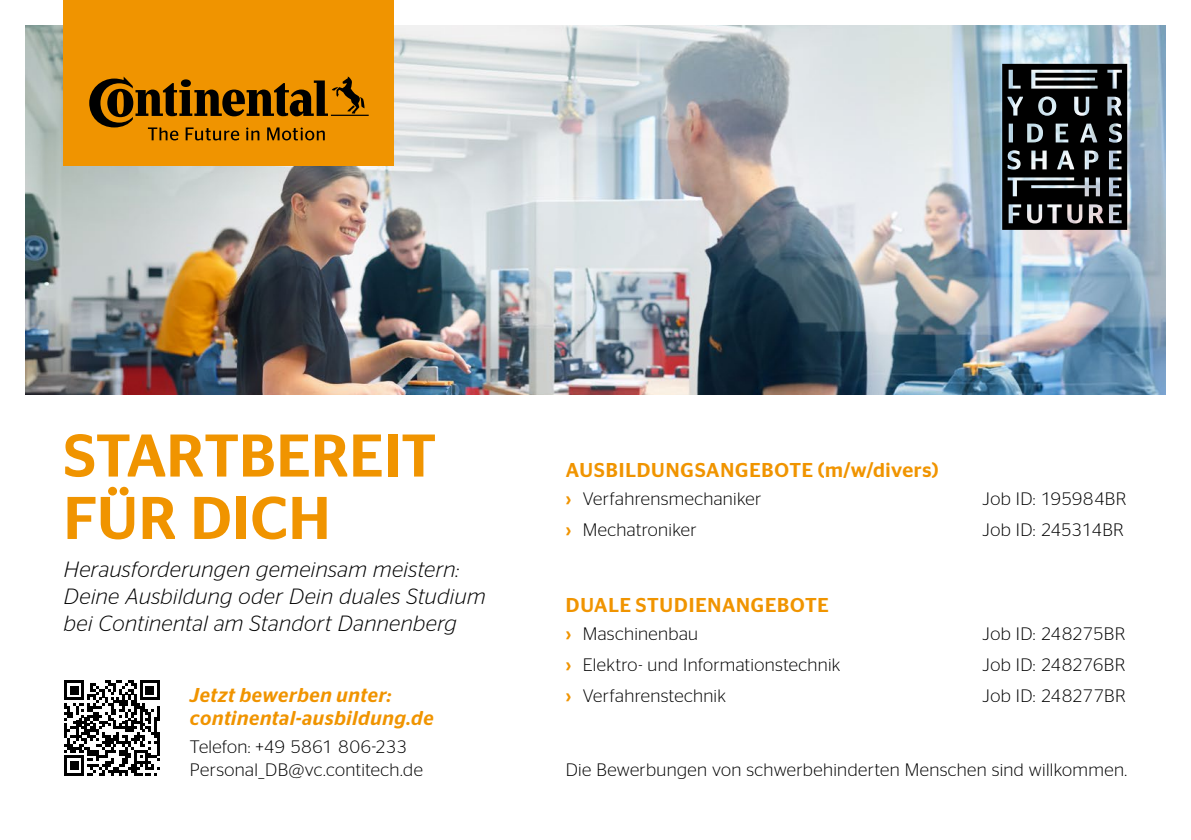
<style>
.page{position:relative;width:1191px;height:840px;background:#fff}
.page>*{position:absolute;margin:0;border:0;box-sizing:border-box;transform-origin:0 0}
.t1{font:500 60px/62.4px "Continental Stag Sans";letter-spacing:.005em;color:#f09400}
.t2{font:italic 300 22px/27px "Continental Stag Sans";letter-spacing:.015em;color:#000}
.t3{font:500 20px "Continental Stag Sans";letter-spacing:.04em;color:#f09400}
.t4{font:italic 500 20px/22.6px "Continental Stag Sans";letter-spacing:.03em;color:#f09400}
.t5{font:300 18px/22.6px "Continental Stag Sans";letter-spacing:.02em;color:#000}
.t6{font:300 18px "Continental Stag Sans";letter-spacing:-.005em;color:#000}
.s1{font-weight:500;color:#f09400}
</style>
<div class="page">
<img style="left:26px;top:26px;width:1139px;height:368px">
<svg style="left:64px;top:680px;width:96px;height:95px"></svg>
<div style="left:64px;top:0;width:330px;height:166px;background:#f09400"></div>
<svg style="left:89px;top:77px;width:280px;height:63px"></svg>
<svg style="left:1002px;top:64px;width:125px;height:166px;background:#2e3133"></svg>
<h1 class="t1" style="left:64px;top:424px;width:374px">STARTBEREIT<br>FÜR DICH</h1>
<p class="t2" style="left:64px;top:555px;width:423px">Herausforderungen gemeinsam meistern:<br>Deine Ausbildung oder Dein duales Studium bei Continental am Standort Dannenberg</p>
<p class="t4" style="left:190px;top:683px;width:245px">Jetzt bewerben unter: continental-ausbildung.de</p>
<p class="t5" style="left:190px;top:735px;width:234px">Telefon: +49 5861 806-233<br>Personal_DB@vc.contitech.de</p>
<p class="t3" style="left:566px;top:458px;width:374px">AUSBILDUNGSANGEBOTE (m/w/divers)</p>
<p class="t5" style="left:566px;top:487px;width:197px"><span class="s1">›</span> Verfahrensmechaniker</p>
<p class="t5" style="left:982px;top:487px;width:146px">Job ID: 195984BR</p>
<p class="t5" style="left:566px;top:518px;width:132px"><span class="s1">›</span> Mechatroniker</p>
<p class="t6" style="left:982px;top:520px;width:143px">Job ID: 245314BR</p>
<p class="t3" style="left:566px;top:592px;width:264px">DUALE STUDIENANGEBOTE</p>
<p class="t5" style="left:566px;top:621px;width:134px"><span class="s1">›</span> Maschinenbau</p>
<p class="t5" style="left:982px;top:621px;width:145px">Job ID: 248275BR</p>
<p class="t5" style="left:566px;top:653px;width:276px"><span class="s1">›</span> Elektro- und Informationstechnik</p>
<p class="t5" style="left:982px;top:653px;width:144px">Job ID: 248276BR</p>
<p class="t5" style="left:566px;top:684px;width:162px"><span class="s1">›</span> Verfahrenstechnik</p>
<p class="t5" style="left:982px;top:684px;width:145px">Job ID: 248277BR</p>
<p class="t5" style="left:566px;top:757px;width:563px">Die Bewerbungen von schwerbehinderten Menschen sind willkommen.</p>
</div>
